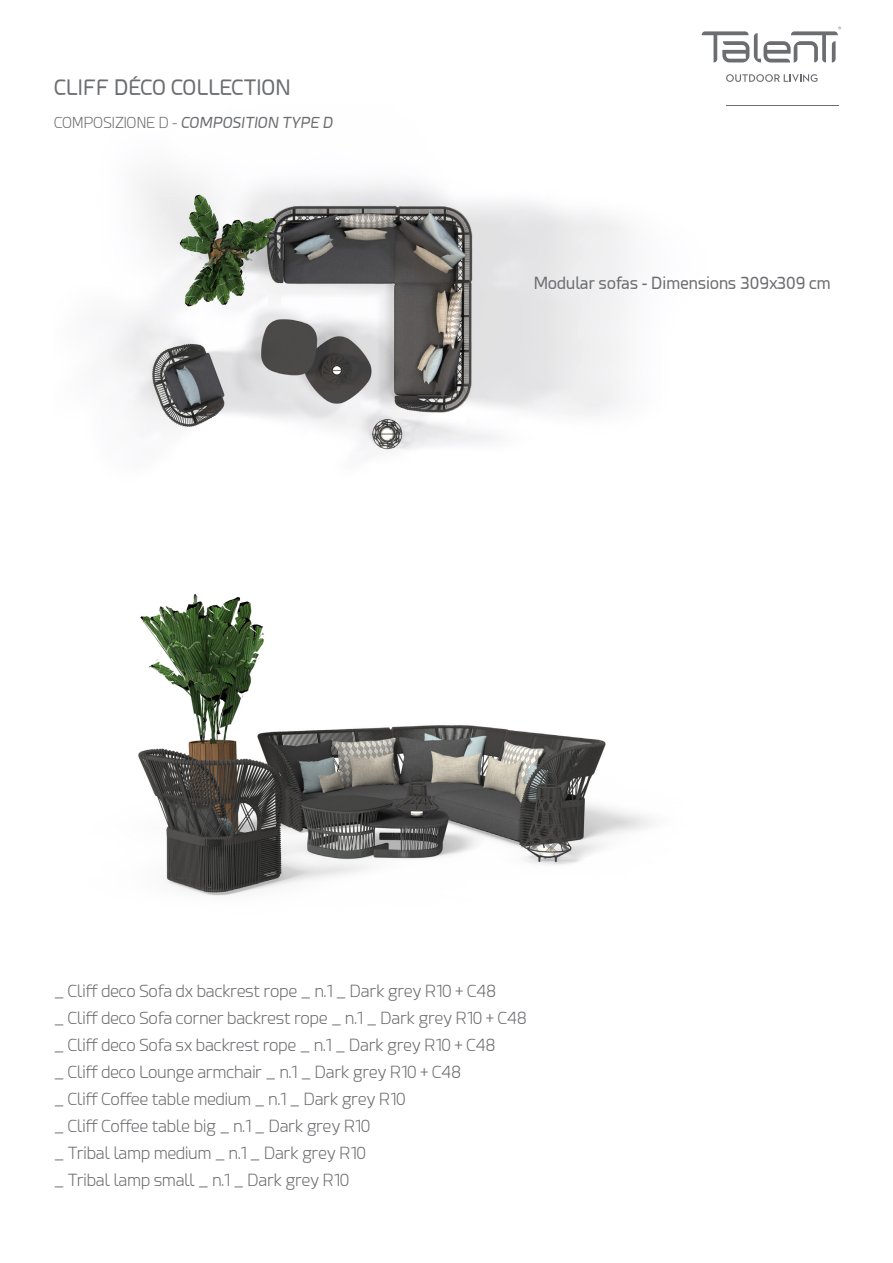
<style>
.page{position:relative;width:893px;height:1263px;background:#fff}
.page>*{position:absolute;margin:0;border:0;box-sizing:border-box;transform-origin:0 0}
.t1{font:21px "Esphimere";color:#6c6d70}
.t2{font:300 16.5px "Esphimere";color:#6c6d70}
.t3{font:16.5px "Esphimere";color:#6c6d70}
.t4{font:italic 15px "Esphimere";color:#6c6d70}
.t5{font:700 7.5px "Verb Ex Cond";color:#6c6d70}
.s1{font-weight:300;font-style:normal}
</style>
<div class="page">
<svg style="left:702px;top:31px;width:136px;height:32px"></svg>
<svg style="left:726px;top:74px;width:91px;height:8px"></svg>
<hr style="left:54px;top:105px;width:785px;height:1px;background:#6c6d70">
<img style="left:138px;top:593px;width:515px;height:303px">
<img style="left:109px;top:172px;width:520px;height:279px">
<p class="t1" style="left:54px;top:75px;width:238px">CLIFF DÉCO COLLECTION</p>
<p class="t4" style="left:54px;top:114px;width:280px"><span class="s1">COMPOSIZIONE D -</span> COMPOSITION TYPE D</p>
<p class="t5" style="left:838px;top:25px;width:5px">®</p>
<p class="t3" style="left:534px;top:274px;width:299px">Modular sofas - Dimensions 309x309 cm</p>
<p class="t2" style="left:54px;top:982px;width:443px">_ Cliff deco Sofa dx backrest rope _ n.1 _ Dark grey R10 + C48</p>
<p class="t2" style="left:54px;top:1009px;width:474px">_ Cliff deco Sofa corner backrest rope _ n.1 _ Dark grey R10 + C48</p>
<p class="t2" style="left:54px;top:1036px;width:443px">_ Cliff deco Sofa sx backrest rope _ n.1 _ Dark grey R10 + C48</p>
<p class="t2" style="left:54px;top:1063px;width:408px">_ Cliff deco Lounge armchair _ n.1 _ Dark grey R10 + C48</p>
<p class="t2" style="left:54px;top:1090px;width:353px">_ Cliff Coffee table medium _ n.1 _ Dark grey R10</p>
<p class="t2" style="left:54px;top:1117px;width:318px">_ Cliff Coffee table big _ n.1 _ Dark grey R10</p>
<p class="t2" style="left:54px;top:1144px;width:313px">_ Tribal lamp medium _ n.1 _ Dark grey R10</p>
<p class="t2" style="left:54px;top:1171px;width:297px">_ Tribal lamp small _ n.1 _ Dark grey R10</p>
</div>
